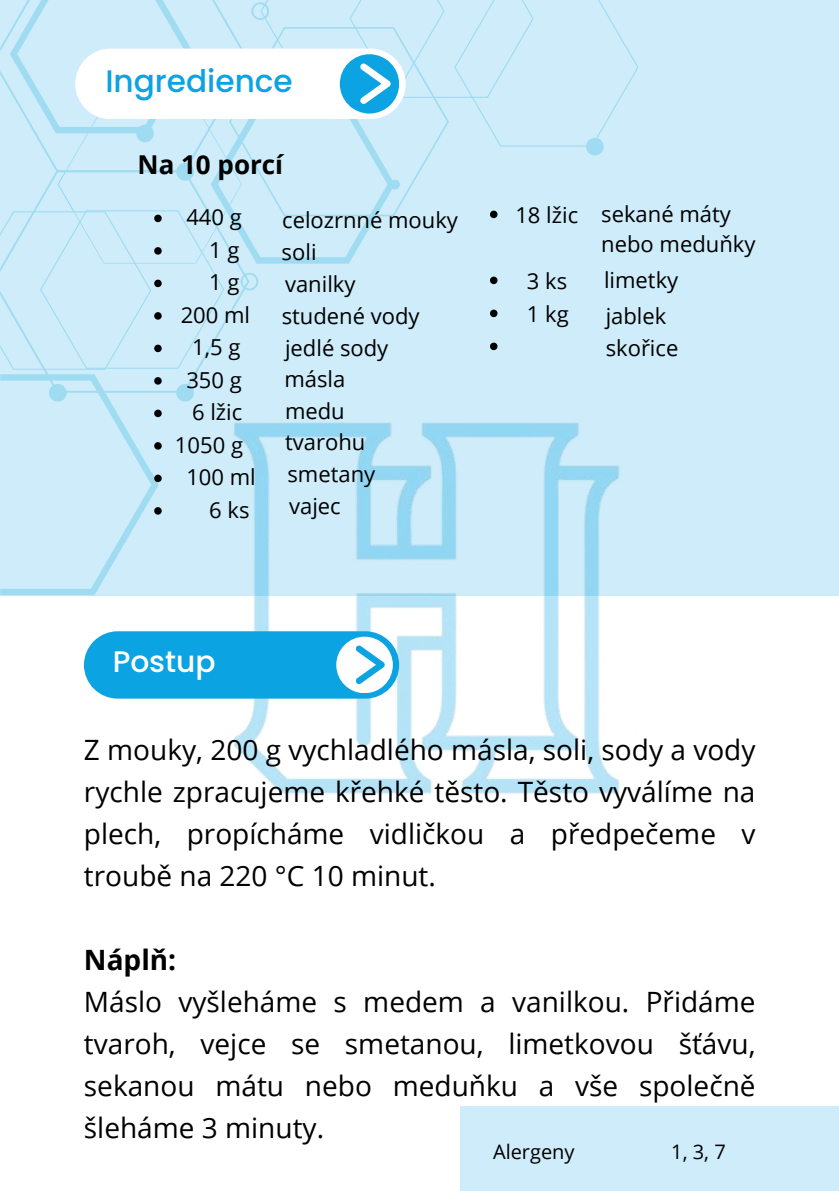
<style>
.page{position:relative;width:839px;height:1191px;background:#fff}
.page>*{position:absolute;margin:0;border:0;box-sizing:border-box;transform-origin:0 0}
.t1{font:500 31.2px "Poppins";color:#0ca3e3}
.t2{font:500 29.6px "Poppins";color:#fff}
.t3{font:28px/42px "Open Sans";color:#000;text-align:justify}
.t4{font:700 28px "Open Sans";color:#000}
.t5{font:700 26px "Open Sans";color:#000}
.t6{font:22px/33px "Open Sans";color:#000}
.t7{font:20px "Open Sans";color:#000}
</style>
<div class="page">
<div style="left:0;top:0;width:838px;height:595px;background:#ceecf9"></div>
<img style="left:203px;top:595px;width:432px;height:199px">
<div style="left:460px;top:1107px;width:378px;height:84px;background:#ceecf9"></div>
<div style="left:84px;top:631px;width:315px;height:68px;background:#0ca3e3;border-radius:34px"></div>
<div style="left:336px;top:637px;width:57px;height:56px;background:#fff;border-radius:50%"></div>
<svg style="left:356px;top:646px;width:28px;height:38px"></svg>
<svg style="left:0;top:0;width:638px;height:595px"></svg>
<p class="t1" style="left:105px;top:59px;width:189px">Ingredience</p>
<p class="t5" style="left:137px;top:146px;width:147px">Na 10 porcí</p>
<p class="t6" style="left:186px;top:200px;width:57px">440 g</p>
<p class="t6" style="left:209px;top:233px;width:32px">1 g</p>
<p class="t6" style="left:209px;top:265px;width:32px">1 g</p>
<p class="t6" style="left:181px;top:298px;width:71px">200 ml</p>
<p class="t6" style="left:192px;top:330px;width:50px">1,5 g</p>
<p class="t6" style="left:186px;top:363px;width:57px">350 g</p>
<p class="t6" style="left:192px;top:395px;width:52px">6 lžic</p>
<p class="t6" style="left:175px;top:428px;width:70px">1050 g</p>
<p class="t6" style="left:186px;top:460px;width:71px">100 ml</p>
<p class="t6" style="left:209px;top:493px;width:42px">6 ks</p>
<p class="t6" style="left:282px;top:203px;width:177px">celozrnné mouky</p>
<p class="t6" style="left:281px;top:235px;width:36px">soli</p>
<p class="t6" style="left:285px;top:267px;width:72px">vanilky</p>
<p class="t6" style="left:282px;top:299px;width:139px">studené vody</p>
<p class="t6" style="left:285px;top:331px;width:105px">jedlé sody</p>
<p class="t6" style="left:284px;top:362px;width:62px">másla</p>
<p class="t6" style="left:285px;top:394px;width:61px">medu</p>
<p class="t6" style="left:285px;top:425px;width:82px">tvarohu</p>
<p class="t6" style="left:287px;top:457px;width:89px">smetany</p>
<p class="t6" style="left:289px;top:489px;width:53px">vajec</p>
<p class="t2" style="left:113px;top:641px;width:104px">Postup</p>
<p class="t6" style="left:515px;top:198px;width:64px">18 lžic</p>
<p class="t6" style="left:527px;top:264px;width:43px">3 ks<br>1 kg</p>
<p class="t6" style="left:601px;top:199px;width:156px;line-height:30px">sekané máty nebo meduňky</p>
<p class="t6" style="left:604px;top:262px;width:76px;line-height:35.8px">limetky jablek</p>
<p class="t6" style="left:605px;top:331px;width:74px">skořice</p>
<p class="t3" style="left:84px;top:729px;width:673px">Z mouky, 200 g vychladlého másla, soli, sody a vody rychle zpracujeme křehké těsto. Těsto vyválíme na plech, propícháme vidličkou a předpečeme v troubě na 220 °C 10 minut.</p>
<p class="t4" style="left:84px;top:941px;width:94px">Náplň:</p>
<p class="t3" style="left:84px;top:981px;width:673px">Máslo vyšleháme s medem a vanilkou. Přidáme tvaroh, vejce se smetanou, limetkovou šťávu, sekanou mátu nebo meduňku a vše společně šleháme 3 minuty.</p>
<p class="t7" style="left:493px;top:1137px;width:83px">Alergeny</p>
<p class="t7" style="left:671px;top:1137px;width:56px">1, 3, 7</p>
</div>
